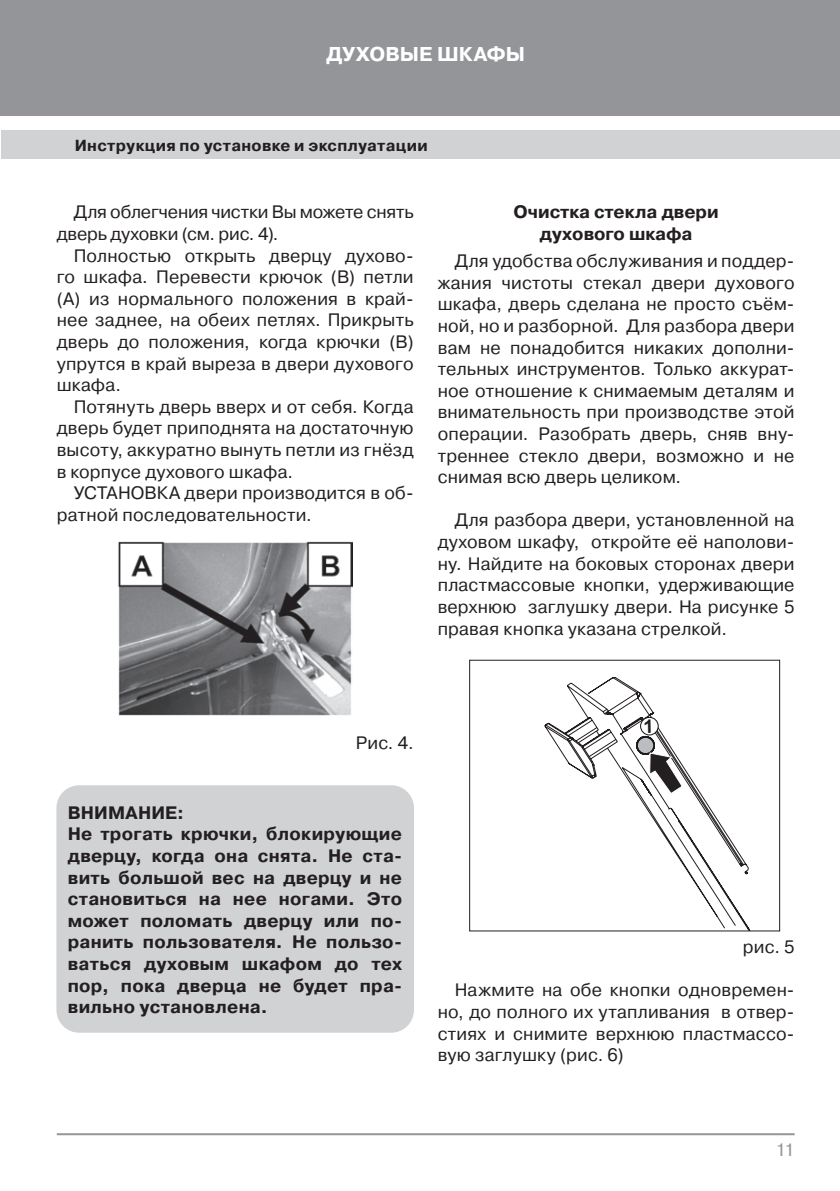
<style>
.page{position:relative;width:840px;height:1191px;background:#fff}
.page>*{position:absolute;margin:0;border:0;box-sizing:border-box;transform-origin:0 0}
.t1{font:700 20px "Pragmatica";color:#fff}
.t2{font:18px/21.6px "Pragmatica";letter-spacing:.01em;color:#231f20;text-align:justify}
.t3{font:700 18px/21.6px "Pragmatica";letter-spacing:.015em;color:#231f20}
.t4{font:18px/21.6px "Pragmatica";letter-spacing:-.01em;color:#231f20}
.t5{font:18px "Pragmatica";color:#939598}
.t6{font:700 16px "Pragmatica";letter-spacing:.02em;color:#231f20}
</style>
<div class="page">
<div style="left:0;top:0;width:839px;height:116px;background:#939598"></div>
<div style="left:1px;top:130px;width:838px;height:29px;background:#d1d2d4"></div>
<hr style="left:57px;top:1133px;width:737px;height:2px;background:#939598">
<img style="left:118px;top:541px;width:234px;height:174px">
<div style="left:56px;top:785px;width:358px;height:247px;background:#d1d2d4;border-radius:23px"></div>
<svg style="left:544px;top:677px;width:205px;height:252px"></svg>
<div style="left:637px;top:737px;width:16px;height:16px;background:#bcbdc0;border-radius:50%"></div>
<div style="left:636px;top:737px;width:17px;height:17px;border:1px solid #111315;border-radius:50%"></div>
<svg style="left:649px;top:753px;width:32px;height:40px"></svg>
<div style="left:640px;top:717px;width:17px;height:18px;background:#fff;border-radius:50%"></div>
<div style="left:640px;top:717px;width:18px;height:18px;border:1px solid #111315;border-radius:50%"></div>
<p class="t1" style="left:326px;top:41px;width:200px">ДУХОВЫЕ ШКАФЫ</p>
<p class="t6" style="left:75px;top:135px;width:354px">Инструкция по установке и эксплуатации</p>
<p class="t4" style="left:57px;top:202px;width:358px;text-indent:17px">Для облегчения чистки Вы можете снять дверь духовки (см. рис. 4).</p>
<p class="t2" style="left:57px;top:245px;width:358px;text-indent:17px">Полностью открыть дверцу духово&shy;го шкафа. Перевести крючок (В) петли (А) из нормального положения в край&shy;нее заднее, на обеих петлях. Прикрыть дверь до положения, когда крючки (В) упрутся в край выреза в двери духового шкафа.</p>
<p class="t2" style="left:57px;top:396px;width:358px;text-indent:17px">Потянуть дверь вверх и от себя. Когда дверь будет приподнята на достаточную высоту, аккуратно вынуть петли из гнёзд в корпусе духового шкафа.</p>
<p class="t2" style="left:57px;top:482px;width:358px;text-indent:17px">УСТАНОВКА двери производится в об&shy;ратной последовательности.</p>
<p class="t3" style="left:513px;top:201px;width:207px;text-align:center">Очистка стекла двери духового шкафа</p>
<p class="t2" style="left:437px;top:250px;width:358px;text-indent:17px">Для удобства обслуживания и поддер&shy;жания чистоты стекал двери духового шкафа, дверь сделана не просто съём&shy;ной, но и разборной. Для разбора двери вам не понадобится никаких дополни&shy;тельных инструментов. Только аккурат&shy;ное отношение к снимаемым деталям и внимательность при производстве этой операции. Разобрать дверь, сняв вну&shy;треннее стекло двери, возможно и не снимая всю дверь целиком.</p>
<p class="t2" style="left:437px;top:510px;width:358px;text-indent:17px">Для разбора двери, установленной на духовом шкафу, откройте её наполови&shy;ну. Найдите на боковых сторонах двери пластмассовые кнопки, удерживающие верхнюю заглушку двери. На рисунке 5 правая кнопка указана стрелкой.</p>
<p class="t2" style="left:355px;top:732px;width:59px">Рис. 4.</p>
<p class="t3" style="left:68px;top:802px;width:336px">ВНИМАНИЕ:<br>Не трогать крючки, блокирующие дверцу, когда она снята. Не ста&shy;вить большой вес на дверцу и не становиться на нее ногами. Это может поломать дверцу или по&shy;ранить пользователя. Не пользо&shy;ваться духовым шкафом до тех пор, пока дверца не будет пра&shy;вильно установлена.</p>
<p class="t2" style="left:742px;top:936px;width:53px">рис. 5</p>
<p class="t2" style="left:437px;top:979px;width:358px;text-indent:17px">Нажмите на обе кнопки одновремен&shy;но, до полного их утапливания в отвер&shy;стиях и снимите верхнюю пластмассо&shy;вую заглушку (рис. 6)</p>
<p class="t5" style="left:775px;top:1138px;width:21px">11</p>
</div>
